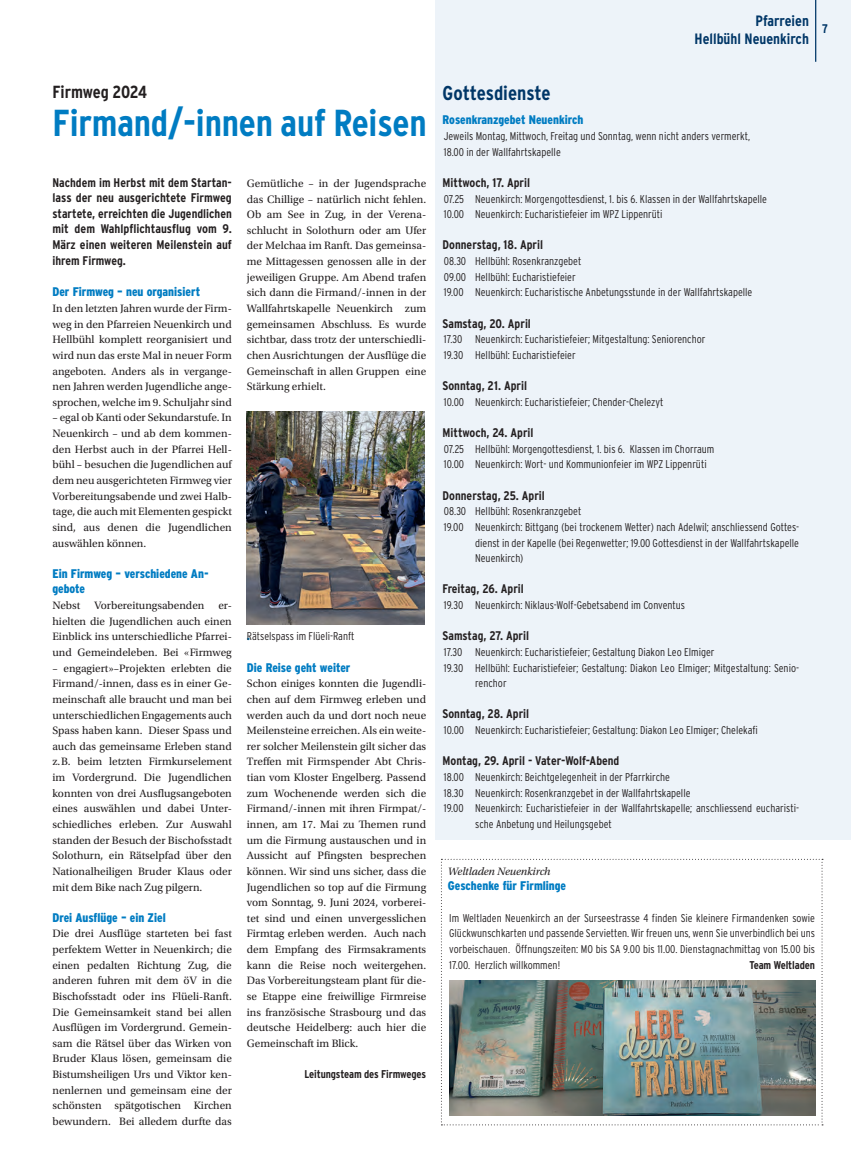
<style>
.page{position:relative;width:851px;height:1170px;background:#fff}
.page>*{position:absolute;margin:0;border:0;box-sizing:border-box;transform-origin:0 0}
.t1{font:700 37.5px "Interstate Condensed";letter-spacing:-.005em;color:#007cc2}
.t2{font:700 20px "Interstate Condensed";letter-spacing:-.005em;color:#003667}
.t3{font:700 17.5px "Interstate Condensed";letter-spacing:-.015em;color:#231f20}
.t4{font:700 15px/18px "Interstate Condensed";color:#003667;text-align:right}
.t5{font:700 12.5px/15.6px "Interstate Condensed";color:#231f20;text-align:justify}
.t6{font:900 condensed 12.5px/15.6px "Interstate";color:#007cc2}
.t7{font:700 12.5px "Interstate Condensed";color:#003667}
.t8{font:11.25px/15.6px "Utopia Std";color:#231f20;text-align:justify}
.t9{font:300 condensed 11.25px/15.6px "Interstate";color:#231f20}
.t10{font:700 11.25px "Interstate Condensed";letter-spacing:-.01em;color:#231f20}
.t11{font:300 11.25px "Interstate Condensed";color:#231f20}
.t12{font:italic 11.25px "Utopia Std";letter-spacing:-.01em;color:#231f20}
</style>
<div class="page">
<div style="left:435px;top:0;width:415px;height:839px;background:#edf3f9"></div>
<hr style="left:814px;top:0;width:1px;height:62px;background:#003667">
<img style="left:247px;top:412px;width:177px;height:212px">
<img style="left:441px;top:858px;width:381px;height:267px">
<h3 class="t3" style="left:52px;top:82px;width:96px">Firmweg 2024</h3>
<h1 class="t1" style="left:52px;top:102px;width:375px">Firmand/-innen auf Reisen</h1>
<p class="t5" style="left:52px;top:174px;width:181px">Nachdem im Herbst mit dem Startan&shy;lass der neu ausgerichtete Firmweg startete, erreichten die Jugendlichen mit dem Wahlpflichtausflug vom 9.<br>März einen weiteren Meilenstein auf ihrem Firmweg.</p>
<p class="t6" style="left:52px;top:284px;width:149px">Der Firmweg – neu organisiert</p>
<p class="t8" style="left:52px;top:300px;width:181px">In den letzten Jahren wurde der Firm&shy;weg in den Pfarreien Neuenkirch und Hellbühl komplett reorganisiert und wird nun das erste Mal in neuer Form angeboten. Anders als in vergange&shy;nen Jahren werden Jugendliche ange&shy;sprochen, welche im 9. Schuljahr sind</p>
<p class="t8" style="left:52px;top:410px;width:181px">– egal ob Kanti oder Sekundarstufe. In Neuenkirch – und ab dem kommen&shy;den Herbst auch in der Pfarrei Hell&shy;bühl – besuchen die Jugendlichen auf dem neu ausgerichteten Firmweg vier Vorbereitungsabende und zwei Halb&shy;tage, die auch mit Elementen gespickt sind, aus denen die Jugendlichen auswählen können.</p>
<p class="t6" style="left:52px;top:565px;width:158px">Ein Firmweg – verschiedene An&shy;gebote</p>
<p class="t8" style="left:52px;top:597px;width:181px">Nebst Vorbereitungsabenden er&shy;hielten die Jugendlichen auch einen Einblick ins unterschiedliche Pfarrei&shy;und Gemeindeleben. Bei «Firmweg</p>
<p class="t8" style="left:52px;top:660px;width:181px">– engagiert»–Projekten erlebten die Firmand/-innen, dass es in einer Ge&shy;meinschaft alle braucht und man bei unterschiedlichen Engagements auch Spass haben kann. Dieser Spass und auch das gemeinsame Erleben stand z.B. beim letzten Firmkurselement im Vordergrund. Die Jugendlichen konnten von drei Ausflugsangeboten eines auswählen und dabei Unter&shy;schiedliches erleben. Zur Auswahl standen der Besuch der Bischofsstadt Solothurn, ein Rätselpfad über den Nationalheiligen Bruder Klaus oder mit dem Bike nach Zug pilgern.</p>
<p class="t6" style="left:52px;top:909px;width:115px">Drei Ausflüge – ein Ziel</p>
<p class="t8" style="left:52px;top:925px;width:181px">Die drei Ausflüge starteten bei fast perfektem Wetter in Neuenkirch; die einen pedalten Richtung Zug, die anderen fuhren mit dem öV in die Bischofsstadt oder ins Flüeli-Ranft.<br>Die Gemeinsamkeit stand bei allen Ausflügen im Vordergrund. Gemein&shy;sam die Rätsel über das Wirken von Bruder Klaus lösen, gemeinsam die Bistumsheiligen Urs und Viktor ken&shy;nenlernen und gemeinsam eine der schönsten spätgotischen Kirchen bewundern. Bei alledem durfte das</p>
<p class="t8" style="left:247px;top:176px;width:181px">Gemütliche – in der Jugendsprache das Chillige – natürlich nicht fehlen.<br>Ob am See in Zug, in der Verena&shy;schlucht in Solothurn oder am Ufer der Melchaa im Ranft. Das gemeinsa&shy;me Mittagessen genossen alle in der jeweiligen Gruppe. Am Abend trafen sich dann die Firmand/-innen in der Wallfahrtskapelle Neuenkirch zum gemeinsamen Abschluss. Es wurde sichtbar, dass trotz der unterschiedli&shy;chen Ausrichtungen der Ausflüge die Gemeinschaft in allen Gruppen eine Stärkung erhielt.</p>
<p class="t11" style="left:247px;top:630px;width:109px">Rätselspass im Flüeli-Ranft</p>
<p class="t6" style="left:247px;top:628px;width:5px">.</p>
<p class="t6" style="left:247px;top:659px;width:105px">Die Reise geht weiter</p>
<p class="t8" style="left:247px;top:675px;width:181px">Schon einiges konnten die Jugendli&shy;chen auf dem Firmweg erleben und werden auch da und dort noch neue Meilensteine erreichen. Als ein weite&shy;rer solcher Meilenstein gilt sicher das Treffen mit Firmspender Abt Chris&shy;tian vom Kloster Engelberg. Passend zum Wochenende werden sich die Firmand/-innen mit ihren Firmpat/- innen, am 17. Mai zu Themen rund um die Firmung austauschen und in Aussicht auf Pfingsten besprechen können. Wir sind uns sicher, dass die Jugendlichen so top auf die Firmung vom Sonntag, 9. Juni 2024, vorberei&shy;tet sind und einen unvergesslichen Firmtag erleben werden. Auch nach dem Empfang des Firmsakraments kann die Reise noch weitergehen.<br>Das Vorbereitungsteam plant für die&shy;se Etappe eine freiwillige Firmreise ins französische Strasbourg und das deutsche Heidelberg: auch hier die Gemeinschaft im Blick.</p>
<p class="t10" style="left:304px;top:1067px;width:123px">Leitungsteam des Firmweges</p>
<h3 class="t4" style="left:694px;top:11px;width:116px">Pfarreien<br>Hellbühl Neuenkirch</h3>
<p class="t7" style="left:821px;top:22px;width:7px">7</p>
<h2 class="t2" style="left:442px;top:82px;width:109px">Gottesdienste</h2>
<p class="t6" style="left:442px;top:112px;width:142px">Rosenkranzgebet Neuenkirch</p>
<p class="t9" style="left:443px;top:128px;width:307px">Jeweils Montag, Mittwoch, Freitag und Sonntag, wenn nicht anders vermerkt,<br>18.00 in der Wallfahrtskapelle</p>
<p class="t5" style="left:442px;top:174px;width:89px">Mittwoch, 17. April</p>
<p class="t9" style="left:443px;top:191px;width:324px">07.25 Neuenkirch: Morgengottesdienst, 1. bis 6. Klassen in der Wallfahrtskapelle<br>10.00 Neuenkirch: Eucharistiefeier im WPZ Lippenrüti</p>
<p class="t5" style="left:442px;top:237px;width:102px">Donnerstag, 18. April</p>
<p class="t9" style="left:443px;top:253px;width:310px">08.30 Hellbühl: Rosenkranzgebet<br>09.00 Hellbühl: Eucharistiefeier<br>19.00 Neuenkirch: Eucharistische Anbetungsstunde in der Wallfahrtskapelle</p>
<p class="t5" style="left:442px;top:315px;width:90px">Samstag, 20. April</p>
<p class="t9" style="left:443px;top:331px;width:263px">17.30 Neuenkirch: Eucharistiefeier; Mitgestaltung: Seniorenchor<br>19.30 Hellbühl: Eucharistiefeier</p>
<p class="t5" style="left:442px;top:378px;width:86px">Sonntag, 21. April</p>
<p class="t9" style="left:443px;top:394px;width:221px">10.00 Neuenkirch: Eucharistiefeier; Chender-Chelezyt</p>
<p class="t5" style="left:442px;top:424px;width:92px">Mittwoch, 24. April</p>
<p class="t9" style="left:443px;top:441px;width:272px">07.25 Hellbühl: Morgengottesdienst, 1. bis 6. Klassen im Chorraum<br>10.00 Neuenkirch: Wort- und Kommunionfeier im WPZ Lippenrüti</p>
<p class="t5" style="left:442px;top:487px;width:104px">Donnerstag, 25. April</p>
<p class="t9" style="left:443px;top:503px;width:139px">08.30 Hellbühl: Rosenkranzgebet</p>
<p class="t9" style="left:443px;top:519px;width:356px">19.00 Neuenkirch: Bittgang (bei trockenem Wetter) nach Adelwil; anschliessend Gottes-</p>
<p class="t9" style="left:475px;top:534px;width:325px">dienst in der Kapelle (bei Regenwetter; 19.00 Gottesdienst in der Wallfahrtskapelle</p>
<p class="t9" style="left:475px;top:550px;width:50px">Neuenkirch)</p>
<p class="t5" style="left:442px;top:581px;width:83px">Freitag, 26. April</p>
<p class="t9" style="left:443px;top:597px;width:243px">19.30 Neuenkirch: Niklaus-Wolf-Gebetsabend im Conventus</p>
<p class="t5" style="left:442px;top:628px;width:88px">Samstag, 27. April</p>
<p class="t9" style="left:443px;top:644px;width:272px">17.30 Neuenkirch: Eucharistiefeier; Gestaltung Diakon Leo Elmiger</p>
<p class="t9" style="left:443px;top:659px;width:356px">19.30 Hellbühl: Eucharistiefeier; Gestaltung: Diakon Leo Elmiger; Mitgestaltung: Senio-</p>
<p class="t9" style="left:475px;top:675px;width:33px">renchor</p>
<p class="t5" style="left:442px;top:706px;width:88px">Sonntag, 28. April</p>
<p class="t9" style="left:443px;top:722px;width:315px">10.00 Neuenkirch: Eucharistiefeier; Gestaltung: Diakon Leo Elmiger; Chelekafi</p>
<p class="t5" style="left:442px;top:753px;width:178px">Montag, 29. April - Vater-Wolf-Abend</p>
<p class="t9" style="left:443px;top:769px;width:227px">18.00 Neuenkirch: Beichtgelegenheit in der Pfarrkirche</p>
<p class="t9" style="left:443px;top:784px;width:248px">18.30 Neuenkirch: Rosenkranzgebet in der Wallfahrtskapelle</p>
<p class="t9" style="left:443px;top:800px;width:356px">19.00 Neuenkirch: Eucharistiefeier in der Wallfahrtskapelle; anschliessend eucharisti-</p>
<p class="t9" style="left:475px;top:816px;width:138px">sche Anbetung und Heilungsgebet</p>
<p class="t12" style="left:447px;top:864px;width:104px">Weltladen Neuenkirch</p>
<p class="t6" style="left:447px;top:878px;width:120px">Geschenke für Firmlinge</p>
<p class="t9" style="left:449px;top:909px;width:367px;text-align:justify">Im Weltladen Neuenkirch an der Surseestrasse 4 finden Sie kleinere Firmandenken sowie Glückwunschkarten und passende Servietten. Wir freuen uns, wenn Sie unverbindlich bei uns vorbeischauen. Öffnungszeiten: MO bis SA 9.00 bis 11.00. Dienstagnachmittag von 15.00 bis 17.00. Herzlich willkommen!</p>
<p class="t10" style="left:749px;top:958px;width:67px">Team Weltladen</p>
</div>
